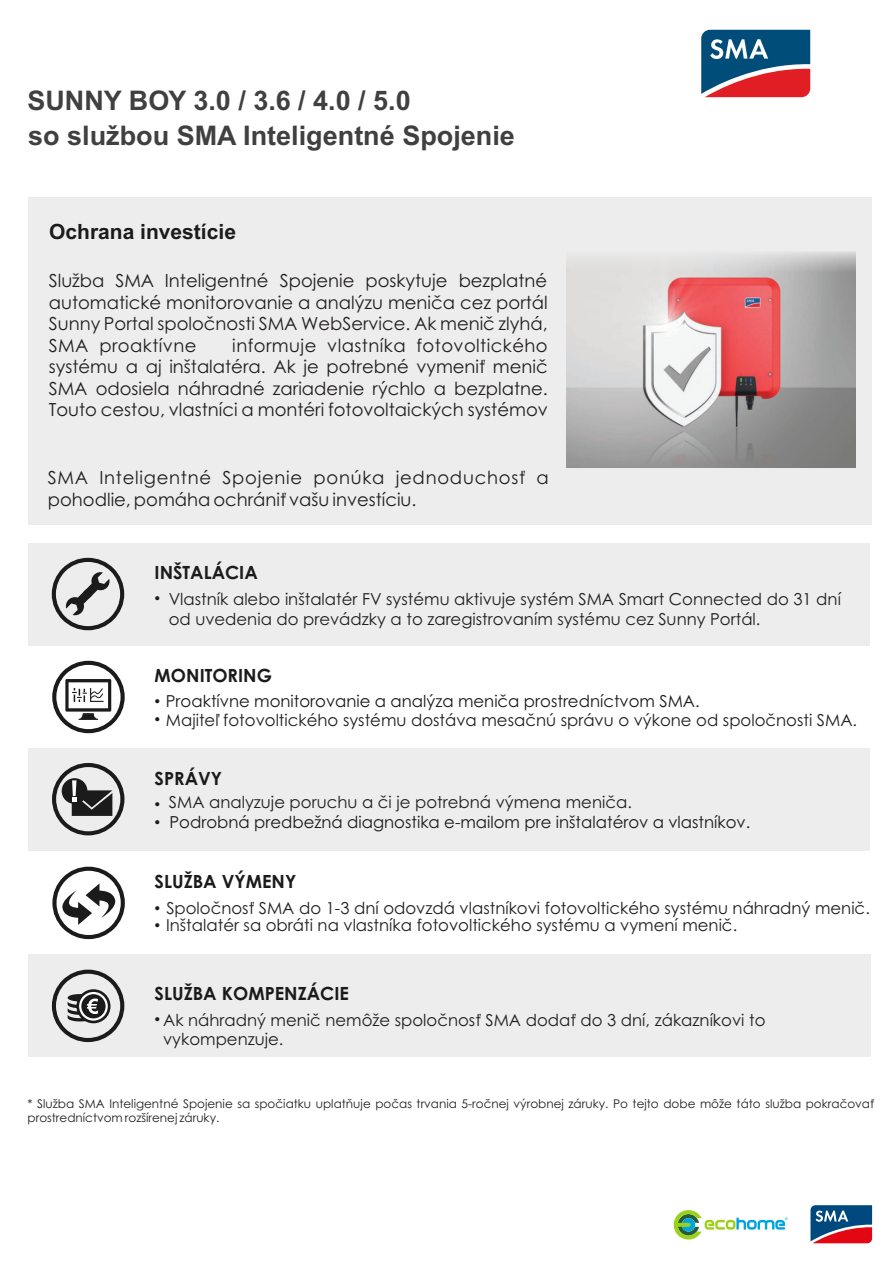
<style>
.page{position:relative;width:893px;height:1263px;background:#fff}
.page>*{position:absolute;margin:0;border:0;box-sizing:border-box;transform-origin:0 0}
.t1{font:700 27px/34.7px "Arial";color:#404041}
.t2{font:700 21px "Arial";color:#1c1b1b}
.t3{font:700 18.15px "Century Gothic";color:#1c1b1b}
.t4{font:18px/21.5px "Century Gothic";color:#231f20;text-align:justify}
.t5{font:18px/21.5px "Century Gothic";letter-spacing:.04em;color:#231f20}
.t6{font:16.5px/19.6px "Century Gothic";color:#231f20}
.t7{font:16.5px "Century Gothic";color:#1c1b1b}
.t8{font:16.5px "Arial";color:#1c1b1b}
.t9{font:12px/14.2px "Century Gothic";color:#231f20}
.s1{font-family:"Arial"}
.s2{font-family:"Arial";color:#1c1b1b}
</style>
<div class="page">
<div style="left:28px;top:197px;width:468px;height:328px;background:#ededee"></div>
<div style="left:496px;top:197px;width:376px;height:328px;background:#ededee"></div>
<img style="left:567px;top:251px;width:288px;height:217px">
<div style="left:28px;top:543px;width:117px;height:102px;background:#ededee"></div>
<div style="left:144px;top:543px;width:726px;height:102px;background:#ededee"></div>
<div style="left:28px;top:748px;width:117px;height:103px;background:#ededee"></div>
<div style="left:144px;top:748px;width:725px;height:103px;background:#ededee"></div>
<div style="left:28px;top:954px;width:117px;height:103px;background:#ededee"></div>
<div style="left:145px;top:954px;width:726px;height:103px;background:#ededee"></div>
<svg style="left:52px;top:558px;width:72px;height:72px"></svg>
<svg style="left:52px;top:661px;width:73px;height:72px"></svg>
<svg style="left:52px;top:763px;width:72px;height:72px"></svg>
<svg style="left:52px;top:867px;width:73px;height:72px"></svg>
<svg style="left:52px;top:970px;width:72px;height:72px"></svg>
<svg style="left:701px;top:29px;width:110px;height:69px;background:#675e7a"></svg>
<svg style="left:810px;top:1205px;width:63px;height:39px;background:#6a5879"></svg>
<svg style="left:673px;top:1210px;width:115px;height:30px"></svg>
<h1 class="t1" style="left:27px;top:86px;width:489px">SUNNY BOY 3.0 / 3.6 / 4.0 / 5.0<br>so službou SMA Inteligentné Spojenie</h1>
<p class="t2" style="left:49px;top:223px;width:188px">Ochrana investície</p>
<p class="t4" style="left:49px;top:272px;width:500px">Služba SMA Inteligentné Spojenie poskytuje bezplatné automatické monitorovanie a analýzu meniča cez portál Sunny Portal spoločnosti SMA WebService. Ak menič zlyhá, SMA proaktívne</p>
<p class="t4" style="left:49px;top:336px;width:500px;text-indent:183px">informuje vlastníka fotovoltického systému a aj inštalatéra. Ak je potrebné vymeniť menič SMA odosiela náhradné zariadenie rýchlo a bezplatne.<br>Touto cestou, vlastníci a montéri fotovoltaických systémov</p>
<p class="t5" style="left:48px;top:469px;width:502px">SMA Inteligentné Spojenie ponúka jednoduchosť a pohodlie, pomáha ochrániť vašu investíciu.</p>
<p class="t3" style="left:155px;top:566px;width:105px">INŠTALÁCIA</p>
<p class="t8" style="left:155px;top:592px;width:7px">•</p>
<p class="t6" style="left:169px;top:591px;width:674px">Vlastník alebo inštalatér FV systému aktivuje systém SMA Smart Connected do 31 dní od uvedenia do prevádzky a to zaregistrovaním systému cez Sunny Portál.</p>
<p class="t3" style="left:155px;top:668px;width:119px">MONITORING</p>
<p class="t7" style="left:155px;top:695px;width:546px"><span class="s1">•</span> Proaktívne monitorovanie a analýza meniča prostredníctvom SMA.</p>
<p class="t6" style="left:155px;top:712px;width:704px"><span class="s2">•</span> Majiteľ fotovoltického systému dostáva mesačnú správu o výkone od spoločnosti SMA.</p>
<p class="t3" style="left:155px;top:771px;width:69px">SPRÁVY</p>
<p class="t8" style="left:155px;top:798px;width:7px">•</p>
<p class="t7" style="left:155px;top:816px;width:597px"><span class="s1">•</span> Podrobná predbežná diagnostika e-mailom pre inštalatérov a vlastníkov.</p>
<p class="t3" style="left:155px;top:875px;width:143px">SLUŽBA VÝMENY</p>
<p class="t6" style="left:155px;top:899px;width:717px"><span class="s2">•</span> Spoločnosť SMA do 1-3 dní odovzdá vlastníkovi fotovoltického systému náhradný menič.</p>
<p class="t6" style="left:155px;top:917px;width:584px"><span class="s2">•</span> Inštalatér sa obráti na vlastníka fotovoltického systému a vymení menič.</p>
<p class="t6" style="left:169px;top:794px;width:464px">SMA analyzuje poruchu a či je potrebná výmena meniča.</p>
<p class="t3" style="left:155px;top:986px;width:196px">SLUŽBA KOMPENZÁCIE</p>
<p class="t6" style="left:155px;top:1011px;width:612px"><span class="s2">•</span> Ak náhradný menič nemôže spoločnosť SMA dodať do 3 dní, zákazníkovi to</p>
<p class="t6" style="left:163px;top:1031px;width:122px">vykompenzuje.</p>
<p class="t9" style="left:28px;top:1098px;width:848px">* Služba SMA Inteligentné Spojenie sa spočiatku uplatňuje počas trvania 5-ročnej výrobnej záruky. Po tejto dobe môže táto služba pokračovať prostredníctvom rozšírenej záruky.</p>
</div>
